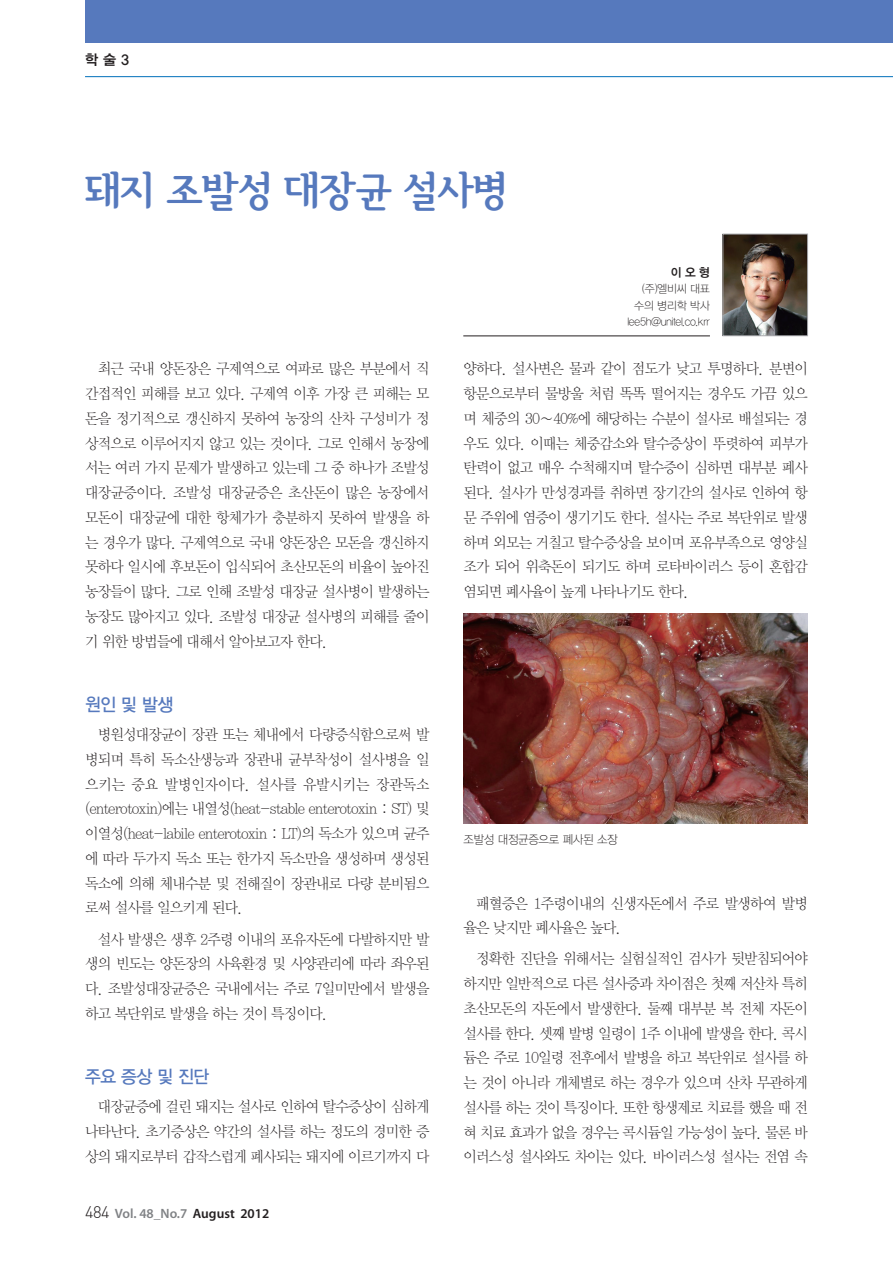
<style>
.page{position:relative;width:893px;height:1263px;background:#fff}
.page>*{position:absolute;margin:0;border:0;box-sizing:border-box;transform-origin:0 0}
.t1{font:42px "Seoul Hangang EB";letter-spacing:-.025em;color:#5679bd}
.t2{font:18px "YDIYGO330";letter-spacing:-.025em;color:#5679bd;scale:.95 1}
.t3{font:15px/24.8px "YDIY Mj O310";letter-spacing:-.05em;color:#231f20;text-align:justify;scale:.95 1}
.t4{font:14.25px "YDIYGO340";color:#231f20}
.t5{font:600 13.5px "Myriad Pro";color:#808285}
.t6{font:12px "YDIYGO310";letter-spacing:-.025em;color:#231f20;scale:.95 1}
.t7{font:12px "YDIYGO340";color:#231f20}
.t8{font:11.25px "YDIYGO310";letter-spacing:-.025em;color:#231f20}
.s1{font-family:"Dinlig";font-weight:400;font-size:16.5px;color:#231f20}
.s2{color:#231f20}
</style>
<div class="page">
<div style="left:85px;top:0;width:808px;height:43px;background:#5679bd"></div>
<hr style="left:85px;top:76px;width:808px;height:1px;background:#006fba">
<img style="left:725px;top:236px;width:81px;height:98px">
<div style="left:723px;top:234px;width:85px;height:102px;border:1px solid #a8a9ad"></div>
<hr style="left:463px;top:336px;width:247px;height:1px;background:#231f20">
<img style="left:463px;top:613px;width:345px;height:210px">
<p class="t4" style="left:85px;top:51px;width:46px">학 술 3</p>
<p class="t1" style="left:85px;top:159px;width:424px">돼지 조발성 대장균 설사병</p>
<p class="t7" style="left:671px;top:266px;width:41px">이 오 형</p>
<p class="t8" style="left:642px;top:283px;width:69px">(주)엘비씨 대표</p>
<p class="t8" style="left:634px;top:299px;width:77px">수의 병리학 박사</p>
<p class="t8" style="left:627px;top:316px;width:84px">lee5h@unitel.co.krr</p>
<p class="t3" style="left:85px;top:357px;width:364px;text-indent:13px">최근 국내 양돈장은 구제역으로 여파로 많은 부분에서 직 간접적인 피해를 보고 있다. 구제역 이후 가장 큰 피해는 모 돈을 정기적으로 갱신하지 못하여 농장의 산차 구성비가 정 상적으로 이루어지지 않고 있는 것이다. 그로 인해서 농장에 서는 여러 가지 문제가 발생하고 있는데 그 중 하나가 조발성 대장균증이다. 조발성 대장균증은 초산돈이 많은 농장에서 모돈이 대장균에 대한 항체가가 충분하지 못하여 발생을 하 는 경우가 많다. 구제역으로 국내 양돈장은 모돈을 갱신하지 못하다 일시에 후보돈이 입식되어 초산모돈의 비율이 높아진 농장들이 많다. 그로 인해 조발성 대장균 설사병이 발생하는 농장도 많아지고 있다. 조발성 대장균 설사병의 피해를 줄이 기 위한 방법들에 대해서 알아보고자 한다.</p>
<p class="t2" style="left:85px;top:695px;width:94px">원인 및 발생</p>
<p class="t3" style="left:85px;top:723px;width:364px;text-indent:13px">병원성대장균이 장관 또는 체내에서 다량증식함으로써 발 병되며 특히 독소산생능과 장관내 균부착성이 설사병을 일 으키는 중요 발병인자이다. 설사를 유발시키는 장관독소 (enterotoxin)에는 내열성(heat-stable enterotoxin : ST) 및 이열성(heat-labile enterotoxin : LT)의 독소가 있으며 균주 에 따라 두가지 독소 또는 한가지 독소만을 생성하며 생성된 독소에 의해 체내수분 및 전해질이 장관내로 다량 분비됨으 로써 설사를 일으키게 된다.</p>
<p class="t3" style="left:85px;top:927px;width:364px;text-indent:13px">설사 발생은 생후 2주령 이내의 포유자돈에 다발하지만 발 생의 빈도는 양돈장의 사육환경 및 사양관리에 따라 좌우된 다. 조발성대장균증은 국내에서는 주로 7일미만에서 발생을 하고 복단위로 발생을 하는 것이 특징이다.</p>
<p class="t2" style="left:85px;top:1067px;width:132px">주요 증상 및 진단</p>
<p class="t3" style="left:85px;top:1095px;width:364px;text-indent:13px">대장균증에 걸린 돼지는 설사로 인하여 탈수증상이 심하게 나타난다. 초기증상은 약간의 설사를 하는 정도의 경미한 증 상의 돼지로부터 갑작스럽게 폐사되는 돼지에 이르기까지 다</p>
<p class="t5" style="left:85px;top:1205px;width:186px"><span class="s1">484</span> Vol. 48_No.7 <span class="s2">August 2012</span></p>
<p class="t3" style="left:463px;top:357px;width:364px">양하다. 설사변은 물과 같이 점도가 낮고 투명하다. 분변이 항문으로부터 물방울 처럼 똑똑 떨어지는 경우도 가끔 있으 며 체중의 30∼40%에 해당하는 수분이 설사로 배설되는 경 우도 있다. 이때는 체중감소와 탈수증상이 뚜렷하여 피부가 탄력이 없고 매우 수척해지며 탈수증이 심하면 대부분 폐사 된다. 설사가 만성경과를 취하면 장기간의 설사로 인하여 항 문 주위에 염증이 생기기도 한다. 설사는 주로 복단위로 발생 하며 외모는 거칠고 탈수증상을 보이며 포유부족으로 영양실 조가 되어 위축돈이 되기도 하며 로타바이러스 등이 혼합감 염되면 폐사율이 높게 나타나기도 한다.</p>
<p class="t6" style="left:463px;top:833px;width:164px">조발성 대정균증으로 폐사된 소장</p>
<p class="t3" style="left:463px;top:891px;width:364px;text-indent:13px">패혈증은 1주령이내의 신생자돈에서 주로 발생하여 발병 율은 낮지만 폐사율은 높다.</p>
<p class="t3" style="left:463px;top:947px;width:364px;text-indent:13px">정확한 진단을 위해서는 실험실적인 검사가 뒷받침되어야 하지만 일반적으로 다른 설사증과 차이점은 첫째 저산차 특히 초산모돈의 자돈에서 발생한다. 둘째 대부분 복 전체 자돈이 설사를 한다. 셋째 발병 일령이 1주 이내에 발생을 한다. 콕시 듐은 주로 10일령 전후에서 발병을 하고 복단위로 설사를 하 는 것이 아니라 개체별로 하는 경우가 있으며 산차 무관하게 설사를 하는 것이 특징이다. 또한 항생제로 치료를 했을 때 전 혀 치료 효과가 없을 경우는 콕시듐일 가능성이 높다. 물론 바 이러스성 설사와도 차이는 있다. 바이러스성 설사는 전염 속</p>
</div>
